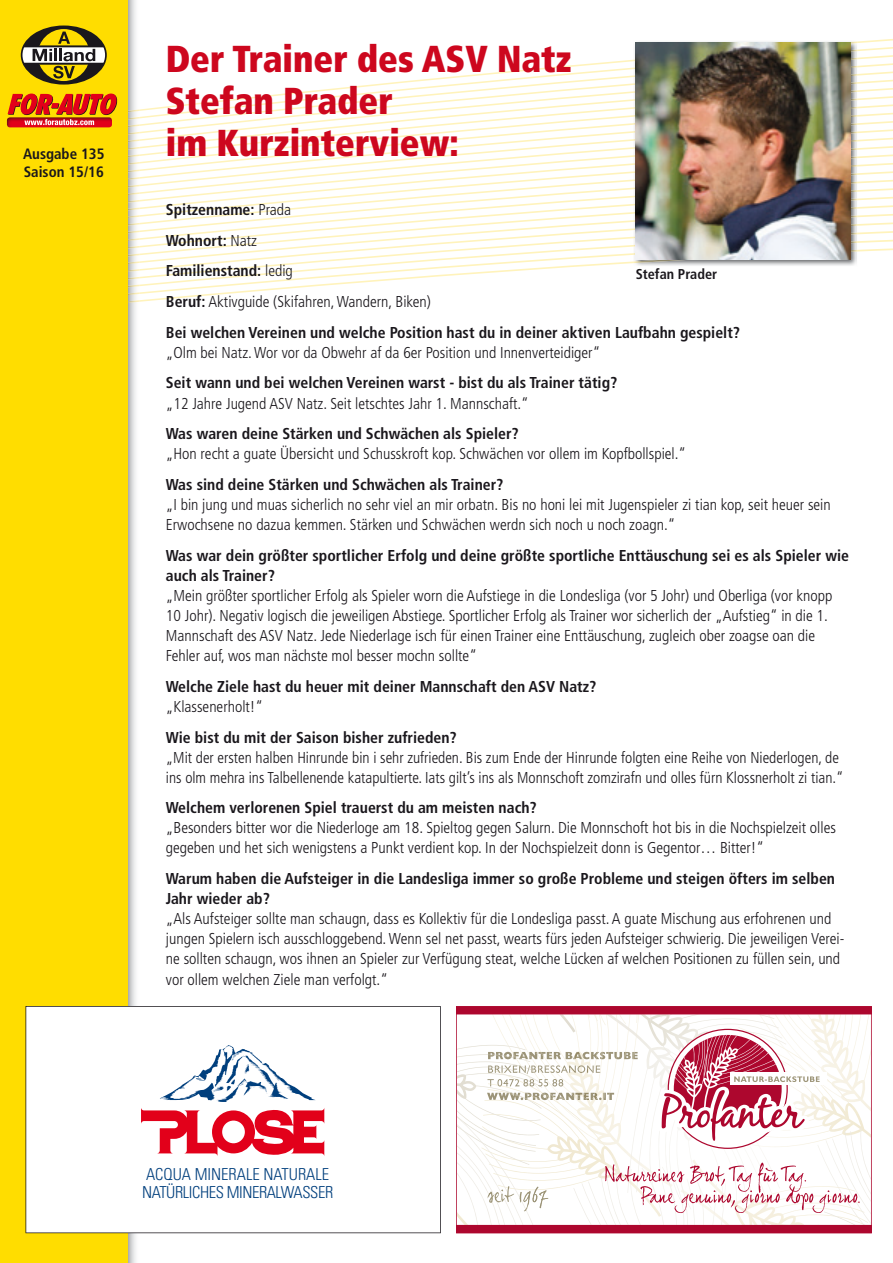
<style>
.page{position:relative;width:893px;height:1263px;background:#fff}
.page>*{position:absolute;margin:0;border:0;box-sizing:border-box;transform-origin:0 0}
.t1{font:900 condensed 37.5px/42px "Frutiger";color:#cd071e;scale:.95 1}
.t2{font:300 condensed 16.5px/18px "Univers LT Std";letter-spacing:-.025em;color:#003f7d}
.t3{font:300 condensed 15.75px/20.1px "Frutiger";color:#1a171c}
.t4{font:700 condensed 15.75px/30.8px "Frutiger";color:#1a171c}
.t5{font:700 condensed 15px/18px "Frutiger";color:#1a171c}
.t6{font:700 condensed 14.25px "Frutiger";color:#1a171c}
.s1{font-weight:300}
</style>
<div class="page">
<svg style="left:145px;top:39px;width:748px;height:70px"></svg>
<img style="left:128px;top:0;width:11px;height:1263px">
<svg style="left:128px;top:109px;width:765px;height:194px"></svg>
<div style="left:0;top:0;width:128px;height:1263px;background:#fd0"></div>
<svg style="left:21px;top:26px;width:86px;height:59px"></svg>
<img style="left:7px;top:118px;width:105px;height:9px">
<svg style="left:8px;top:94px;width:110px;height:31px"></svg>
<svg style="left:456px;top:1006px;width:416px;height:227px;fill:#ad072e"></svg>
<svg style="left:456px;top:1014px;width:404px;height:219px"></svg>
<svg style="left:26px;top:1006px;width:415px;height:227px"></svg>
<img style="left:633px;top:40px;width:224px;height:226px">
<img style="left:633px;top:255px;width:224px;height:8px">
<img style="left:633px;top:247px;width:224px;height:8px">
<img style="left:633px;top:238px;width:224px;height:9px">
<img style="left:633px;top:230px;width:224px;height:8px">
<img style="left:633px;top:222px;width:224px;height:8px">
<img style="left:633px;top:199px;width:224px;height:15px">
<img style="left:633px;top:125px;width:224px;height:72px">
<img style="left:633px;top:42px;width:224px;height:19px">
<img style="left:636px;top:43px;width:214px;height:216px">
<p class="t5" style="left:23px;top:145px;width:83px">Ausgabe 135<br>Saison 15/16</p>
<h1 class="t1" style="left:166px;top:38px;width:429px">Der Trainer des ASV Natz<br>Stefan Prader<br>im Kurzinterview:</h1>
<p class="t4" style="left:166px;top:194px;width:576px">Spitzenname: <span class="s1">Prada<br></span>Wohnort: <span class="s1">Natz<br></span>Familienstand: <span class="s1">ledig<br></span>Beruf: <span class="s1">Aktivguide (Skifahren, Wandern, Biken)<br></span>Bei welchen Vereinen und welche Position hast du in deiner aktiven Laufbahn gespielt?</p>
<p class="t3" style="left:166px;top:342px;width:436px">„Olm bei Natz. Wor vor da Obwehr af da 6er Position und Innenverteidiger“</p>
<p class="t4" style="left:166px;top:368px;width:453px">Seit wann und bei welchen Vereinen warst - bist du als Trainer tätig?</p>
<p class="t3" style="left:166px;top:393px;width:364px">„12 Jahre Jugend ASV Natz. Seit letschtes Jahr 1. Mannschaft.“</p>
<p class="t4" style="left:166px;top:418px;width:354px">Was waren deine Stärken und Schwächen als Spieler?</p>
<p class="t3" style="left:166px;top:444px;width:522px">„Hon recht a guate Übersicht und Schusskroft kop. Schwächen vor ollem im Kopfbollspiel.“</p>
<p class="t4" style="left:166px;top:469px;width:339px">Was sind deine Stärken und Schwächen als Trainer?</p>
<p class="t3" style="left:166px;top:495px;width:666px">„I bin jung und muas sicherlich no sehr viel an mir orbatn. Bis no honi lei mit Jugenspieler zi tian kop, seit heuer sein<br>Erwochsene no dazua kemmen. Stärken und Schwächen werdn sich noch u noch zoagn.“</p>
<p class="t4" style="left:166px;top:545px;width:685px;line-height:20.1px">Was war dein größter sportlicher Erfolg und deine größte sportliche Enttäuschung sei es als Spieler wie auch als Trainer?</p>
<p class="t3" style="left:166px;top:586px;width:668px">„Mein größter sportlicher Erfolg als Spieler worn die Aufstiege in die Londesliga (vor 5 Johr) und Oberliga (vor knopp 10 Johr). Negativ logisch die jeweiligen Abstiege. Sportlicher Erfolg als Trainer wor sicherlich der „Aufstieg“ in die 1.<br>Mannschaft des ASV Natz. Jede Niederlage isch für einen Trainer eine Enttäuschung, zugleich ober zoagse oan die Fehler auf, wos man nächste mol besser mochn sollte“</p>
<p class="t4" style="left:166px;top:671px;width:432px">Welche Ziele hast du heuer mit deiner Mannschaft den ASV Natz?</p>
<p class="t3" style="left:166px;top:697px;width:99px">„Klassenerholt!“</p>
<p class="t4" style="left:166px;top:722px;width:292px">Wie bist du mit der Saison bisher zufrieden?</p>
<p class="t3" style="left:166px;top:747px;width:679px">„Mit der ersten halben Hinrunde bin i sehr zufrieden. Bis zum Ende der Hinrunde folgten eine Reihe von Niederlogen, de ins olm mehra ins Talbellenende katapultierte. Iats gilt’s ins als Monnschoft zomzirafn und olles fürn Klossnerholt zi tian.“</p>
<p class="t4" style="left:166px;top:792px;width:372px">Welchem verlorenen Spiel trauerst du am meisten nach?</p>
<p class="t3" style="left:166px;top:818px;width:671px">„Besonders bitter wor die Niederloge am 18. Spieltog gegen Salurn. Die Monnschoft hot bis in die Nochspielzeit olles gegeben und het sich wenigstens a Punkt verdient kop. In der Nochspielzeit donn is Gegentor… Bitter!“</p>
<p class="t4" style="left:166px;top:869px;width:671px;line-height:20.1px">Warum haben die Aufsteiger in die Landesliga immer so große Probleme und steigen öfters im selben<br>Jahr wieder ab?</p>
<p class="t3" style="left:166px;top:909px;width:680px">„Als Aufsteiger sollte man schaugn, dass es Kollektiv für die Londesliga passt. A guate Mischung aus erfohrenen und jungen Spielern isch ausschloggebend. Wenn sel net passt, wearts fürs jeden Aufsteiger schwierig. Die jeweiligen Verei&shy;ne sollten schaugn, wos ihnen an Spieler zur Verfügung steat, welche Lücken af welchen Positionen zu füllen sein, und vor ollem welchen Ziele man verfolgt.“</p>
<p class="t6" style="left:636px;top:265px;width:83px">Stefan Prader</p>
<p class="t2" style="left:142px;top:1165px;width:193px">ACQUA MINERALE NATURALE<br>NATÜRLICHES MINERALWASSER</p>
</div>
